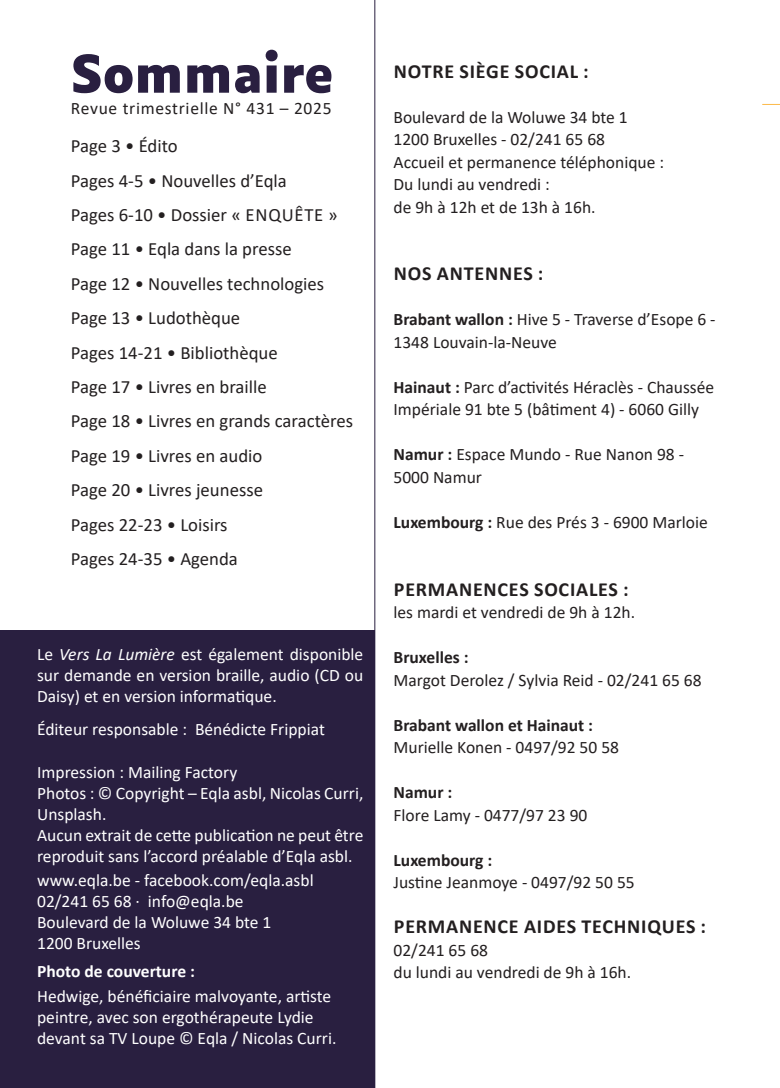
<style>
.page{position:relative;width:780px;height:1088px;background:#fff}
.page>*{position:absolute;margin:0;border:0;box-sizing:border-box;transform-origin:0 0}
.t1{font:700 50px "Luciole";letter-spacing:-.01em;color:#291f40}
.t2{font:700 20px "Calibri";letter-spacing:.04em;color:#231f20}
.t3{font:18.75px "Calibri";color:#231f20}
.t4{font:17.5px/21px "Calibri";color:#fff}
.t5{font:17.5px/22.5px "Calibri";color:#231f20}
.t6{font:700 17.5px "Calibri";color:#231f20}
.t7{font:17.5px "Calibri";letter-spacing:.04em;color:#231f20}
.t8{font:700 17.5px "Calibri";color:#fff}
.s1{font-style:italic}
.s2{font-weight:700}
</style>
<div class="page">
<div style="left:0;top:631px;width:375px;height:457px;background:#291f40"></div>
<hr style="left:374px;top:0;width:1px;height:1088px;background:#291f40">
<svg style="left:762px;top:104px;width:18px;height:1px"></svg>
<p class="t1" style="left:71px;top:46px;width:264px">Sommaire</p>
<p class="t7" style="left:71px;top:96px;width:262px">Revue trimestrielle N° 431 – 2025</p>
<p class="t3" style="left:71px;top:133px;width:108px">Page 3 • Édito</p>
<p class="t3" style="left:71px;top:167px;width:217px">Pages 4-5 • Nouvelles d’Eqla</p>
<p class="t3" style="left:71px;top:202px;width:268px">Pages 6-10 • Dossier « ENQUÊTE »</p>
<p class="t3" style="left:71px;top:236px;width:222px">Page 11 • Eqla dans la presse</p>
<p class="t3" style="left:71px;top:271px;width:255px">Page 12 • Nouvelles technologies</p>
<p class="t3" style="left:71px;top:305px;width:171px">Page 13 • Ludothèque</p>
<p class="t3" style="left:71px;top:339px;width:208px">Pages 14-21 • Bibliothèque</p>
<p class="t3" style="left:71px;top:374px;width:197px">Page 17 • Livres en braille</p>
<p class="t3" style="left:71px;top:408px;width:284px">Page 18 • Livres en grands caractères</p>
<p class="t3" style="left:71px;top:442px;width:193px">Page 19 • Livres en audio</p>
<p class="t3" style="left:71px;top:477px;width:194px">Page 20 • Livres jeunesse</p>
<p class="t3" style="left:71px;top:511px;width:158px">Pages 22-23 • Loisirs</p>
<p class="t3" style="left:71px;top:546px;width:168px">Pages 24-35 • Agenda</p>
<p class="t4" style="left:37px;top:644px;width:328px;text-align:justify">Le <span class="s1">Vers La Lumière</span> est également disponible sur demande en version braille, audio (CD ou Daisy) et en version informatique.</p>
<p class="t4" style="left:37px;top:718px;width:289px">Éditeur responsable : Bénédicte Frippiat</p>
<p class="t4" style="left:37px;top:761px;width:202px">Impression : Mailing Factory</p>
<p class="t4" style="left:37px;top:782px;width:328px">Photos : © Copyright – Eqla asbl, Nicolas Curri,<br>Unsplash.</p>
<p class="t4" style="left:37px;top:824px;width:328px">Aucun extrait de cette publication ne peut être reproduit sans l’accord préalable d’Eqla asbl.</p>
<p class="t4" style="left:37px;top:869px;width:278px">www.eqla.be - facebook.com/eqla.asbl</p>
<p class="t4" style="left:37px;top:890px;width:208px">02/241 65 68 · info@eqla.be</p>
<p class="t4" style="left:37px;top:911px;width:236px">Boulevard de la Woluwe 34 bte 1</p>
<p class="t4" style="left:37px;top:932px;width:105px">1200 Bruxelles</p>
<p class="t8" style="left:37px;top:958px;width:159px">Photo de couverture :</p>
<p class="t4" style="left:37px;top:985px;width:301px">Hedwige, bénéficiaire malvoyante, artiste peintre, avec son ergothérapeute Lydie devant sa TV Loupe © Eqla / Nicolas Curri.</p>
<p class="t2" style="left:394px;top:57px;width:196px">NOTRE SIÈGE SOCIAL :</p>
<p class="t5" style="left:393px;top:105px;width:236px">Boulevard de la Woluwe 34 bte 1</p>
<p class="t5" style="left:393px;top:128px;width:213px">1200 Bruxelles - 02/241 65 68</p>
<p class="t5" style="left:393px;top:150px;width:272px">Accueil et permanence téléphonique :</p>
<p class="t5" style="left:393px;top:173px;width:203px">Du lundi au vendredi :<br>de 9h à 12h et de 13h à 16h.</p>
<p class="t2" style="left:394px;top:260px;width:151px">NOS ANTENNES :</p>
<p class="t5" style="left:393px;top:308px;width:323px"><span class="s2">Brabant wallon :</span> Hive 5 - Traverse d’Esope 6 -<br>1348 Louvain-la-Neuve</p>
<p class="t5" style="left:393px;top:375px;width:322px"><span class="s2">Hainaut :</span> Parc d’activités Héraclès - Chaussée<br>Impériale 91 bte 5 (bâtiment 4) - 6060 Gilly</p>
<p class="t5" style="left:393px;top:443px;width:292px"><span class="s2">Namur :</span> Espace Mundo - Rue Nanon 98 -<br>5000 Namur</p>
<p class="t5" style="left:393px;top:510px;width:316px"><span class="s2">Luxembourg :</span> Rue des Prés 3 - 6900 Marloie</p>
<p class="t2" style="left:394px;top:575px;width:236px">PERMANENCES SOCIALES :</p>
<p class="t5" style="left:393px;top:600px;width:243px">les mardi et vendredi de 9h à 12h.</p>
<p class="t6" style="left:393px;top:645px;width:77px">Bruxelles :</p>
<p class="t5" style="left:393px;top:668px;width:309px">Margot Derolez / Sylvia Reid - 02/241 65 68</p>
<p class="t6" style="left:393px;top:712px;width:201px">Brabant wallon et Hainaut :</p>
<p class="t5" style="left:393px;top:735px;width:227px">Murielle Konen - 0497/92 50 58</p>
<p class="t6" style="left:393px;top:780px;width:60px">Namur :</p>
<p class="t5" style="left:393px;top:803px;width:195px">Flore Lamy - 0477/97 23 90</p>
<p class="t6" style="left:393px;top:847px;width:100px">Luxembourg :</p>
<p class="t5" style="left:393px;top:870px;width:243px">Justine Jeanmoye - 0497/92 50 55</p>
<p class="t2" style="left:394px;top:912px;width:313px">PERMANENCE AIDES TECHNIQUES :</p>
<p class="t5" style="left:393px;top:938px;width:96px">02/241 65 68</p>
<p class="t5" style="left:393px;top:960px;width:239px">du lundi au vendredi de 9h à 16h.</p>
</div>
